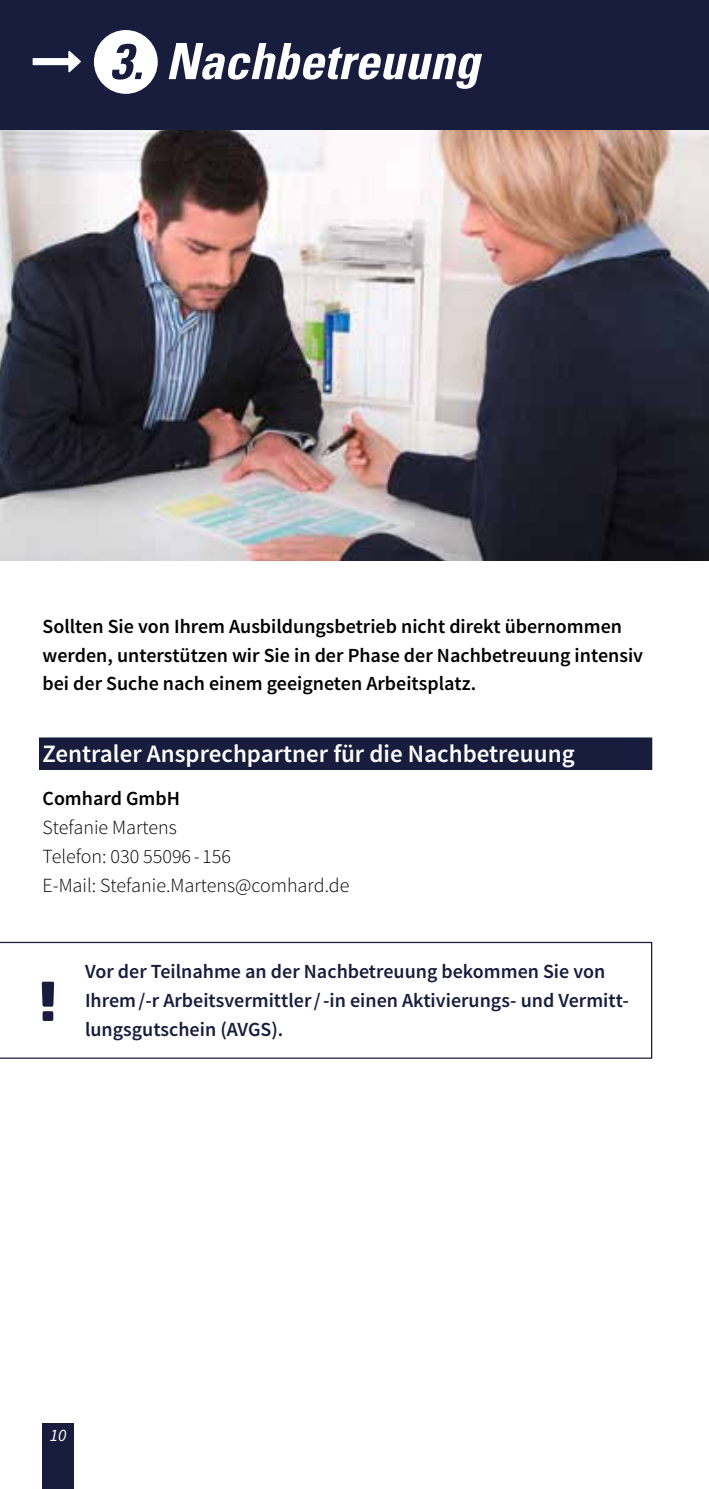
<style>
.page{position:relative;width:709px;height:1489px;background:#fff}
.page>*{position:absolute;margin:0;border:0;box-sizing:border-box;transform-origin:0 0}
.t1{font:italic 700 condensed 50px "Univers LT Std";color:#fff}
.t2{font:600 25px "Source Sans Pro";color:#fff}
.t3{font:600 20px/28.8px "Source Sans Pro";color:#000}
.t4{font:600 20px/28.8px "Source Sans Pro";color:#181d3d}
.t5{font:300 20px/28.8px "Source Sans Pro";color:#000}
.t6{font:italic 17.5px "Source Sans Pro";color:#fff}
.s1{color:#181d3d}
</style>
<div class="page">
<div style="left:42px;top:1422px;width:32px;height:66px;background:#181d3d"></div>
<svg style="left:0;top:941px;width:652px;height:117px"></svg>
<img style="left:0;top:129px;width:709px;height:432px">
<div style="left:0;top:0;width:709px;height:129px;background:#181d3d"></div>
<div style="left:39px;top:737px;width:613px;height:33px;background:#181d3d"></div>
<div style="left:94px;top:30px;width:64px;height:64px;background:#fff;border-radius:50%"></div>
<svg style="left:42px;top:981px;width:12px;height:39px"></svg>
<h1 class="t1" style="left:110px;top:31px;width:371px"><span class="s1">3.</span> Nachbetreuung</h1>
<p class="t3" style="left:43px;top:612px;width:602px">Sollten Sie von Ihrem Ausbildungsbetrieb nicht direkt übernommen werden, unterstützen wir Sie in der Phase der Nachbetreuung intensiv bei der Suche nach einem geeigneten Arbeitsplatz.</p>
<p class="t2" style="left:43px;top:738px;width:533px">Zentraler Ansprechpartner für die Nachbetreuung</p>
<p class="t3" style="left:43px;top:785px;width:139px">Comhard GmbH</p>
<p class="t5" style="left:43px;top:813px;width:308px">Stefanie Martens<br>Telefon: 030 55096 - 156<br>E-Mail: Stefanie.Martens@comhard.de</p>
<p class="t4" style="left:85px;top:957px;width:545px">Vor der Teilnahme an der Nachbetreuung bekommen Sie von<br>Ihrem/-r Arbeitsvermittler/-in einen Aktivierungs- und Vermitt&shy;lungsgutschein (AVGS).</p>
<p class="t6" style="left:50px;top:1423px;width:18px">10</p>
</div>
